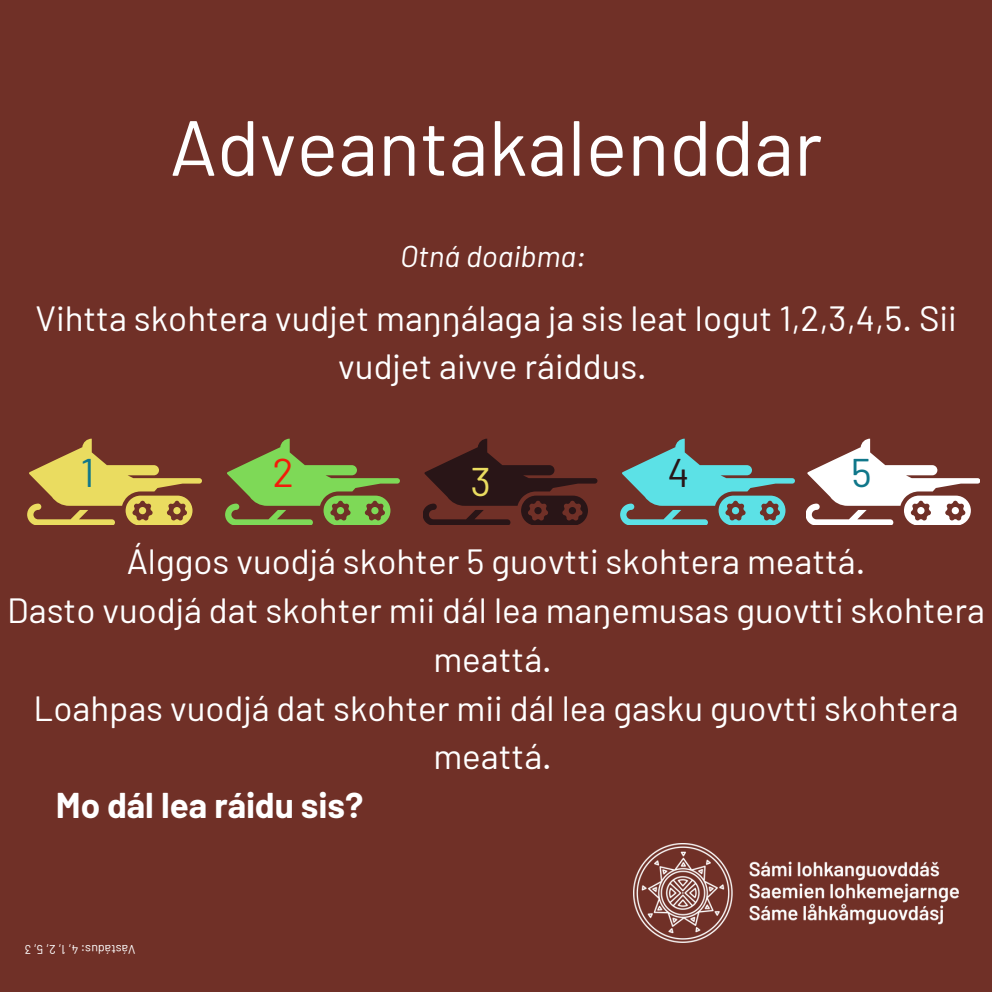
<style>
.page{position:relative;width:992px;height:992px;background:#703027}
.page>*{position:absolute;margin:0;border:0;box-sizing:border-box;transform-origin:0 0}
.t1{font:78px "Barlow";color:#fff}
.t2{font:40px "Barlow";color:#10778a}
.t3{font:40px "Barlow";color:#f21c0a}
.t4{font:40px "Barlow";color:#eadc60}
.t5{font:40px "Barlow";color:#291517}
.t6{font:35px/48.8px "Barlow";color:#fff;text-align:center}
.t7{font:700 35px "Barlow";color:#fff}
.t8{font:italic 30px "Barlow";color:#fff}
.t9{font:12.5px "Barlow";color:#fff}
</style>
<div class="page">
<img style="left:634px;top:843px;width:324px;height:100px">
<svg style="left:28px;top:439px;width:174px;height:86px"></svg>
<svg style="left:226px;top:439px;width:173px;height:86px"></svg>
<svg style="left:423px;top:439px;width:174px;height:86px"></svg>
<svg style="left:621px;top:439px;width:173px;height:86px"></svg>
<svg style="left:806px;top:439px;width:174px;height:86px"></svg>
<h2 class="t1" style="left:170px;top:98px;width:654px">Adveantakalenddar</h2>
<p class="t8" style="left:400px;top:237px;width:187px">Otná doaibma:</p>
<h3 class="t6" style="left:36px;top:292px;width:923px">Vihtta skohtera vudjet maŋŋálaga ja sis leat logut 1,2,3,4,5. Sii vudjet aivve ráiddus.</h3>
<p class="t2" style="left:81px;top:447px;width:15px">1</p>
<p class="t3" style="left:273px;top:447px;width:23px">2</p>
<p class="t4" style="left:471px;top:456px;width:22px">3</p>
<p class="t5" style="left:667px;top:447px;width:24px">4</p>
<p class="t2" style="left:851px;top:447px;width:22px">5</p>
<h2 class="t6" style="left:127px;top:536px;width:740px">Álggos vuodjá skohter 5 guovtti skohtera meattá.</h2>
<h2 class="t6" style="left:7px;top:585px;width:979px">Dasto vuodjá dat skohter mii dál lea maŋemusas guovtti skohtera</h2>
<h2 class="t6" style="left:433px;top:633px;width:120px">meattá.</h2>
<h2 class="t6" style="left:34px;top:682px;width:927px">Loahpas vuodjá dat skohter mii dál lea gasku guovtti skohtera</h2>
<h2 class="t6" style="left:433px;top:731px;width:120px">meattá.</h2>
<h2 class="t7" style="left:56px;top:783px;width:309px">Mo dál lea ráidu sis?</h2>
<p class="t9" style="left:135px;top:958px;width:112px;rotate:-180deg">3, 5, 2, 1 , 4: sudátsáV</p>
</div>
